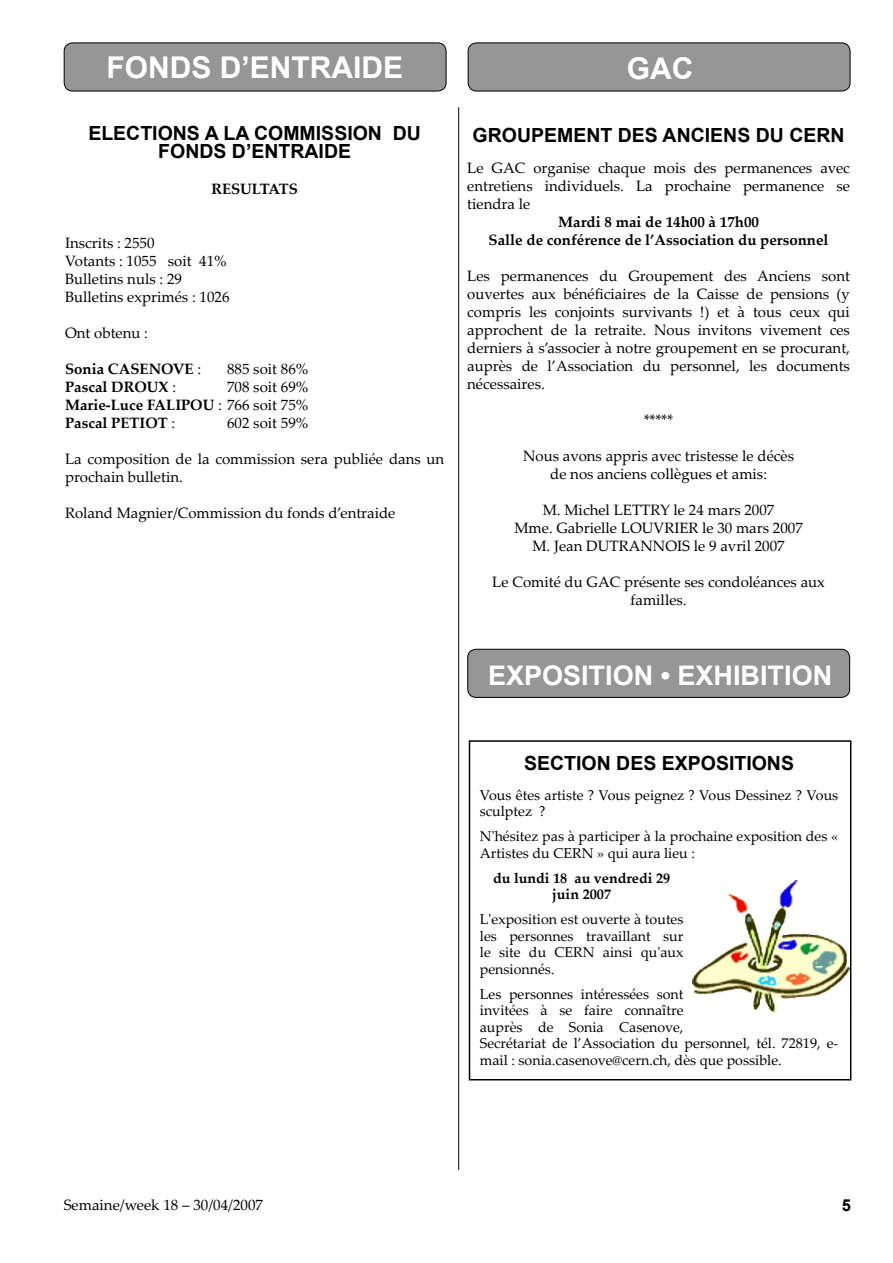
<style>
.page{position:relative;width:893px;height:1263px;background:#fff}
.page>*{position:absolute;margin:0;border:0;box-sizing:border-box;transform-origin:0 0}
.t1{font:700 30px "Arial";color:#fff}
.t2{font:700 27px "Arial";color:#fff}
.t3{font:700 19.5px/18px "Arial";color:#000;text-align:center}
.t4{font:15px/18px "Palatino Linotype";color:#000;text-align:center}
.t5{font:700 15px/18px "Palatino Linotype";color:#000;text-align:center}
.t6{font:14.25px/16.5px "Palatino Linotype";color:#000}
.t7{font:700 14.25px/16.5px "Palatino Linotype";color:#000;text-align:center}
.s1{font-weight:400}
</style>
<div class="page">
<div style="left:64px;top:43px;width:382px;height:48px;background:#969696;border-radius:9px"></div>
<div style="left:64px;top:43px;width:382px;height:48px;border:1px solid #000;border-radius:9px"></div>
<div style="left:468px;top:43px;width:382px;height:48px;background:#969696;border-radius:9px"></div>
<div style="left:468px;top:43px;width:382px;height:48px;border:1px solid #000;border-radius:9px"></div>
<hr style="left:458px;top:107px;width:1px;height:1063px;background:#000">
<div style="left:468px;top:649px;width:382px;height:48px;background:#969696;border-radius:9px"></div>
<div style="left:467px;top:649px;width:383px;height:49px;border:1px solid #000;border-radius:9px"></div>
<div style="left:469px;top:740px;width:382px;height:340px;border:2px solid #000"></div>
<img style="left:692px;top:880px;width:157px;height:132px">
<h1 class="t1" style="left:106px;top:48px;width:298px">FONDS D’ENTRAIDE</h1>
<h3 class="t3" style="left:88px;top:125px;width:334px">ELECTIONS A LA COMMISSION DU<br>FONDS D’ENTRAIDE</h3>
<p class="t5" style="left:211px;top:179px;width:88px">RESULTATS</p>
<p class="t4" style="left:65px;top:233px;width:166px;text-align:left">Inscrits : 2550<br>Votants : 1055 soit 41%<br>Bulletins nuls : 29<br>Bulletins exprimés : 1026</p>
<p class="t4" style="left:65px;top:323px;width:84px">Ont obtenu :</p>
<p class="t5" style="left:65px;top:359px;width:138px">Sonia CASENOVE <span class="s1">:</span></p>
<p class="t4" style="left:227px;top:359px;width:83px">885 soit 86%</p>
<p class="t5" style="left:65px;top:377px;width:113px">Pascal DROUX <span class="s1">:</span></p>
<p class="t5" style="left:65px;top:377px;width:245px;text-align:justify;text-indent:162px"><span class="s1">708 soit 69% </span>Marie-Luce FALIPOU <span class="s1">: 766 soit 75% </span>Pascal PETIOT <span class="s1">:</span></p>
<p class="t4" style="left:227px;top:413px;width:83px">602 soit 59%</p>
<p class="t4" style="left:65px;top:449px;width:381px;text-align:left">La composition de la commission sera publiée dans un prochain bulletin.</p>
<p class="t4" style="left:65px;top:503px;width:332px">Roland Magnier/Commission du fonds d’entraide</p>
<h1 class="t1" style="left:627px;top:48px;width:68px">GAC</h1>
<h3 class="t3" style="left:473px;top:127px;width:373px">GROUPEMENT DES ANCIENS DU CERN</h3>
<p class="t4" style="left:467px;top:158px;width:384px;text-align:justify">Le GAC organise chaque mois des permanences avec entretiens individuels. La prochaine permanence se tiendra le</p>
<p class="t5" style="left:489px;top:212px;width:341px">Mardi 8 mai de 14h00 à 17h00<br>Salle de conférence de l’Association du personnel</p>
<p class="t4" style="left:467px;top:266px;width:384px;text-align:justify">Les permanences du Groupement des Anciens sont ouvertes aux bénéficiaires de la Caisse de pensions (y compris les conjoints survivants !) et à tous ceux qui approchent de la retraite. Nous invitons vivement ces derniers à s’associer à notre groupement en se procurant, auprès de l’Association du personnel, les documents nécessaires.</p>
<p class="t4" style="left:644px;top:410px;width:31px">*****</p>
<p class="t4" style="left:523px;top:446px;width:272px">Nous avons appris avec tristesse le décès de nos anciens collègues et amis:</p>
<p class="t4" style="left:514px;top:500px;width:290px">M. Michel LETTRY le 24 mars 2007<br>Mme. Gabrielle LOUVRIER le 30 mars 2007<br>M. Jean DUTRANNOIS le 9 avril 2007</p>
<p class="t4" style="left:492px;top:572px;width:334px">Le Comité du GAC présente ses condoléances aux familles.</p>
<h2 class="t2" style="left:488px;top:657px;width:346px">EXPOSITION • EXHIBITION</h2>
<h2 class="t2" style="left:464px;top:662px;width:346px">EXPOSITION • EXHIBITION</h2>
<h3 class="t3" style="left:524px;top:755px;width:271px">SECTION DES EXPOSITIONS</h3>
<p class="t6" style="left:480px;top:786px;width:360px">Vous êtes artiste ? Vous peignez ? Vous Dessinez ? Vous sculptez ?</p>
<p class="t6" style="left:480px;top:827px;width:360px">N'hésitez pas à participer à la prochaine exposition des «<br>Artistes du CERN » qui aura lieu :</p>
<p class="t7" style="left:493px;top:869px;width:179px">du lundi 18 au vendredi 29 juin 2007</p>
<p class="t6" style="left:480px;top:910px;width:205px;text-align:justify">L'exposition est ouverte à toutes les personnes travaillant sur le site du CERN ainsi qu'aux pensionnés.</p>
<p class="t6" style="left:480px;top:985px;width:360px">Les personnes intéressées sont<br>invitées à se faire connaître<br>auprès de Sonia Casenove,<br>Secrétariat de l’Association du personnel, tél. 72819, e&shy;mail : sonia.casenove@cern.ch, dès que possible.</p>
<p class="t4" style="left:64px;top:1195px;width:201px">Semaine/week 18 ‒ 30/04/2007</p>
</div>
